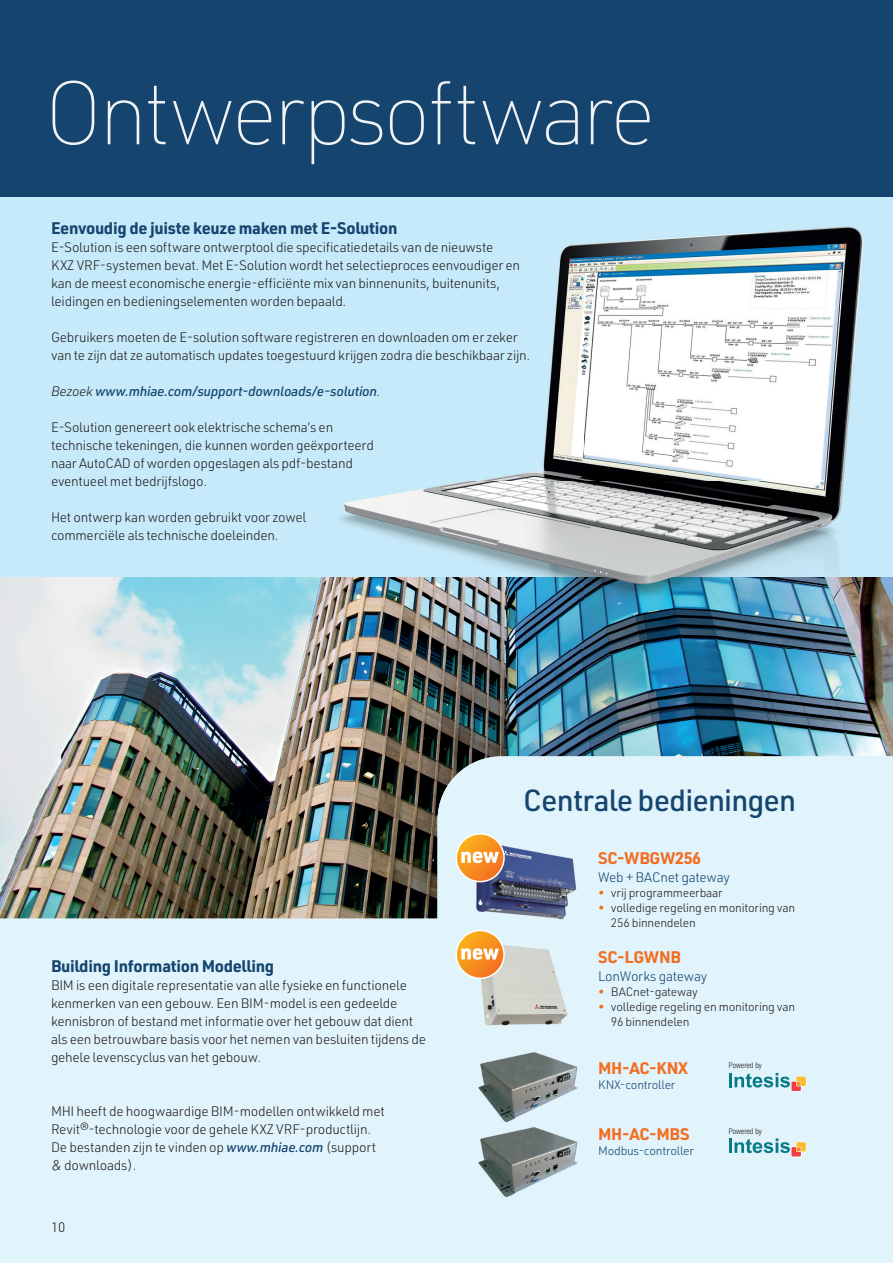
<style>
.page{position:relative;width:893px;height:1263px;background:#e1f4fc}
.page>*{position:absolute;margin:0;border:0;box-sizing:border-box;transform-origin:0 0}
.t1{font:100 88.35px "URWDIN";letter-spacing:-.055em;color:#f2f3f4}
.t2{font:500 30px "URWDIN";letter-spacing:-.03em;color:#15456f}
.t3{font:700 16.5px "URWDIN";letter-spacing:-.02em;color:#15456f}
.t4{font:700 16.5px "URWDIN";letter-spacing:-.02em;color:#f36e21}
.t5{font:300 13.5px/18px "URWDIN";letter-spacing:-.02em;color:#231f20}
.t6{font:italic 500 13.5px "URWDIN";letter-spacing:-.02em;color:#15456f}
.t7{font:300 13.5px "URWDIN";letter-spacing:-.02em;color:#15456f}
.t8{font:300 12px/15px "URWDIN";letter-spacing:-.02em;color:#231f20}
.t9{font:300 12px "URWDIN";letter-spacing:-.02em;color:#15456f}
.t10{font:300 condensed 7.95px "Helvetica Neue LT Std";color:#231f20}
.s1{font-weight:300;color:#231f20}
.s2{font-weight:500;font-style:italic;color:#15456f}
.s3{color:#f36e21}
</style>
<div class="page">
<img style="left:0;top:576px;width:893px;height:342px">
<div style="left:0;top:23px;width:893px;height:553px;background:#c6eafa"></div>
<div style="left:0;top:0;width:893px;height:196px;background:#15456f"></div>
<img style="left:276px;top:196px;width:617px;height:452px">
<svg style="left:437px;top:756px;width:456px;height:401px"></svg>
<img style="left:454px;top:928px;width:44px;height:109px">
<img style="left:498px;top:933px;width:44px;height:104px">
<img style="left:542px;top:928px;width:45px;height:109px">
<hr style="left:729px;top:1073px;width:3px;height:14px;background:#077c86">
<svg style="left:735px;top:1073px;width:71px;height:18px"></svg>
<img style="left:467px;top:837px;width:114px;height:96px">
<img style="left:476px;top:1051px;width:104px;height:73px">
<img style="left:476px;top:1126px;width:104px;height:71px">
<hr style="left:729px;top:1138px;width:3px;height:15px;background:#077c86">
<svg style="left:735px;top:1138px;width:71px;height:18px"></svg>
<svg style="left:456px;top:834px;width:48px;height:48px"></svg>
<div style="left:455px;top:833px;width:50px;height:49px;border:2px solid #fff;border-radius:50%"></div>
<svg style="left:461px;top:852px;width:38px;height:11px"></svg>
<svg style="left:456px;top:930px;width:48px;height:48px"></svg>
<div style="left:455px;top:930px;width:50px;height:49px;border:2px solid #fff;border-radius:50%"></div>
<svg style="left:461px;top:948px;width:38px;height:12px"></svg>
<h1 class="t1" style="left:43px;top:56px;width:615px">Ontwerpsoftware</h1>
<p class="t3" style="left:51px;top:217px;width:348px">Eenvoudig de juiste keuze maken met E-Solution</p>
<p class="t5" style="left:51px;top:238px;width:471px">E-Solution is een software ontwerptool die specificatie details van de nieuwste KXZ VRF-systemen bevat. Met E-Solution wordt het selectieproces eenvoudiger en kan de meest economische energie-efficiënte mix van binnenunits, buitenunits, leidingen en bedieningselementen worden bepaald.</p>
<p class="t5" style="left:51px;top:328px;width:481px">Gebruikers moeten de E-solution software registreren en downloaden om er zeker van te zijn dat ze automatisch updates toegestuurd krijgen zodra die beschikbaar zijn.</p>
<p class="t6" style="left:51px;top:382px;width:331px"><span class="s1">Bezoek</span> www.mhiae.com/support-downloads/e-solution<span class="s1">.</span></p>
<p class="t5" style="left:51px;top:418px;width:324px">E-Solution genereert ook elektrische schema’s en technische tekeningen, die kunnen worden geëxporteerd naar AutoCAD of worden opgeslagen als pdf-bestand eventueel met bedrijfslogo.</p>
<p class="t5" style="left:51px;top:508px;width:257px">Het ontwerp kan worden gebruikt voor zowel commerciële als technische doeleinden.</p>
<p class="t3" style="left:51px;top:955px;width:225px">Building Information Modelling</p>
<p class="t5" style="left:51px;top:976px;width:377px">BIM is een digitale representatie van alle fysieke en functionele kenmerken van een gebouw. Een BIM-model is een gedeelde kennisbron of bestand met informatie over het gebouw dat dient als een betrouwbare basis voor het nemen van besluiten tijdens de gehele levenscyclus van het gebouw.</p>
<p class="t5" style="left:51px;top:1102px;width:335px">MHI heeft de hoogwaardige BIM-modellen ontwikkeld met Revit®-technologie voor de gehele KXZ VRF-productlijn.<br>De bestanden zijn te vinden op <span class="s2">www.mhiae.com</span> (support &amp; downloads).</p>
<p class="t5" style="left:51px;top:1217px;width:16px">10</p>
<h2 class="t2" style="left:523px;top:780px;width:275px">Centrale bedieningen</h2>
<p class="t4" style="left:598px;top:847px;width:105px">SC-WBGW256</p>
<p class="t7" style="left:598px;top:869px;width:133px">Web + BACnet gateway</p>
<p class="t8" style="left:598px;top:885px;width:126px"><span class="s3">•</span> vrij programmeerbaar</p>
<p class="t8" style="left:611px;top:900px;width:186px;text-indent:-13px"><span class="s3">•</span> volledige regeling en monitoring van<br>256 binnendelen</p>
<p class="t4" style="left:598px;top:946px;width:84px">SC-LGWNB</p>
<p class="t7" style="left:598px;top:968px;width:111px">LonWorks gateway</p>
<p class="t8" style="left:598px;top:984px;width:101px"><span class="s3">•</span> BACnet-gateway</p>
<p class="t8" style="left:611px;top:999px;width:186px;text-indent:-13px"><span class="s3">•</span> volledige regeling en monitoring van<br>96 binnendelen</p>
<p class="t4" style="left:598px;top:1057px;width:91px">MH-AC-KNX</p>
<p class="t9" style="left:598px;top:1077px;width:79px">KNX-controller</p>
<p class="t4" style="left:598px;top:1122px;width:93px">MH-AC-MBS</p>
<p class="t9" style="left:598px;top:1142px;width:97px">Modbus-controller</p>
<p class="t10" style="left:729px;top:1061px;width:34px">Powered by</p>
<p class="t10" style="left:729px;top:1126px;width:34px">Powered by</p>
</div>
